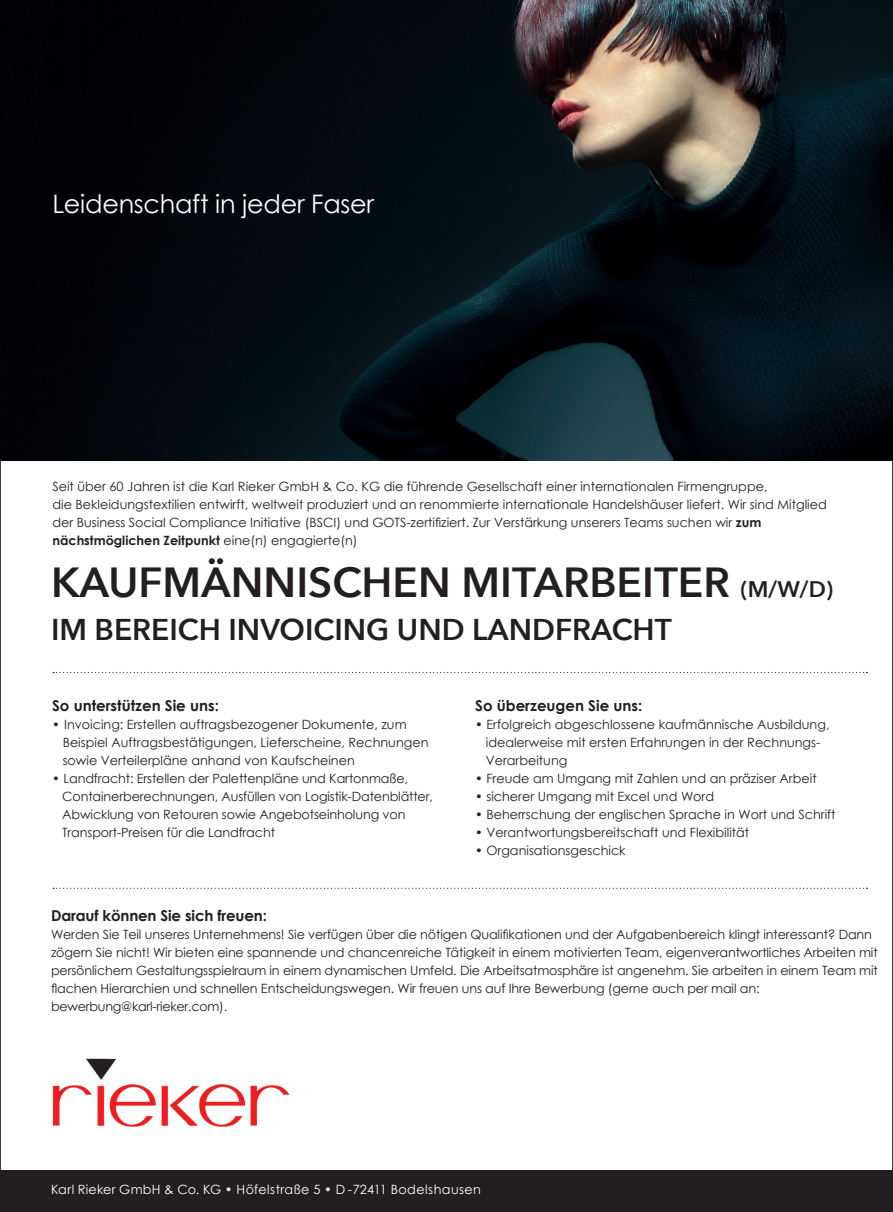
<style>
.page{position:relative;width:893px;height:1212px;background:#fff}
.page>*{position:absolute;margin:0;border:0;box-sizing:border-box;transform-origin:0 0}
.t1{font:600 42px "Avenir Next";color:#231f20}
.t2{font:600 30px "Avenir Next";color:#231f20}
.t3{font:25.5px "Century Gothic";letter-spacing:-.01em;color:#fff}
.t4{font:700 15px "Century Gothic";color:#231f20}
.t5{font:12.75px/18px "Century Gothic";color:#231f20}
.t6{font:12.75px "Century Gothic";letter-spacing:.03em;color:#fff}
.s1{font-weight:700}
.s2{font-size:22.5px}
</style>
<div class="page">
<div style="left:1px;top:1170px;width:892px;height:42px;background:#231f20"></div>
<img style="left:0;top:0;width:893px;height:460px">
<svg style="left:53px;top:672px;width:814px;height:1px"></svg>
<svg style="left:53px;top:888px;width:814px;height:1px"></svg>
<img style="left:52px;top:1058px;width:238px;height:69px">
<h3 class="t3" style="left:52px;top:186px;width:323px">Leidenschaft in jeder Faser</h3>
<p class="t5" style="left:52px;top:477px;width:776px">Seit über 60 Jahren ist die Karl Rieker GmbH &amp; Co. KG die führende Gesellschaft einer internationalen Firmengruppe,<br>die Bekleidungstextilien entwirft, weltweit produziert und an renommierte internationale Handelshäuser liefert. Wir sind Mitglied der Business Social Compliance Initiative (BSCI) und GOTS-zertifiziert. Zur Verstärkung unserers Teams suchen wir <span class="s1">zum nächstmöglichen Zeitpunkt</span> eine(n) engagierte(n)</p>
<h1 class="t1" style="left:51px;top:546px;width:784px">KAUFMÄNNISCHEN MITARBEITER <span class="s2">(M/W/D)</span></h1>
<h2 class="t2" style="left:51px;top:604px;width:622px">IM BEREICH INVOICING UND LANDFRACHT</h2>
<p class="t4" style="left:52px;top:694px;width:168px">So unterstützen Sie uns:</p>
<p class="t5" style="left:63px;top:715px;width:367px;text-indent:-11px">• Invoicing: Erstellen auftragsbezogener Dokumente, zum<br>Beispiel Auftragsbestätigungen, Lieferscheine, Rechnungen sowie Verteilerpläne anhand von Kaufscheinen</p>
<p class="t5" style="left:62px;top:769px;width:372px;text-indent:-10px">• Landfracht: Erstellen der Palettenpläne und Kartonmaße, Containerberechnungen, Ausfüllen von Logistik-Datenblätter, Abwicklung von Retouren sowie Angebotseinholung von Transport-Preisen für die Landfracht</p>
<p class="t4" style="left:475px;top:694px;width:169px">So überzeugen Sie uns:</p>
<p class="t5" style="left:486px;top:715px;width:345px;text-indent:-11px">• Erfolgreich abgeschlossene kaufmännische Ausbildung, idealerweise mit ersten Erfahrungen in der Rechnungs-<br>Verarbeitung</p>
<p class="t5" style="left:475px;top:769px;width:343px">• Freude am Umgang mit Zahlen und an präziser Arbeit</p>
<p class="t5" style="left:475px;top:787px;width:240px">• sicherer Umgang mit Excel und Word</p>
<p class="t5" style="left:475px;top:805px;width:362px">• Beherrschung der englischen Sprache in Wort und Schrift</p>
<p class="t5" style="left:475px;top:823px;width:276px">• Verantwortungsbereitschaft und Flexibilität</p>
<p class="t5" style="left:475px;top:841px;width:152px">• Organisationsgeschick</p>
<p class="t4" style="left:51px;top:904px;width:217px">Darauf können Sie sich freuen:</p>
<p class="t5" style="left:51px;top:925px;width:828px">Werden Sie Teil unseres Unternehmens! Sie verfügen über die nötigen Qualifikationen und der Aufgabenbereich klingt interessant? Dann zögern Sie nicht! Wir bieten eine spannende und chancenreiche Tätigkeit in einem motivierten Team, eigenverantwortliches Arbeiten mit persönlichem Gestaltungsspielraum in einem dynamischen Umfeld. Die Arbeitsatmosphäre ist angenehm. Sie arbeiten in einem Team mit flachen Hierarchien und schnellen Entscheidungswegen. Wir freuen uns auf Ihre Bewerbung (gerne auch per mail an: bewerbung@karl-rieker.com).</p>
<p class="t6" style="left:51px;top:1180px;width:431px">Karl Rieker GmbH &amp; Co. KG • Höfelstraße 5 • D - 72411 Bodelshausen</p>
</div>
